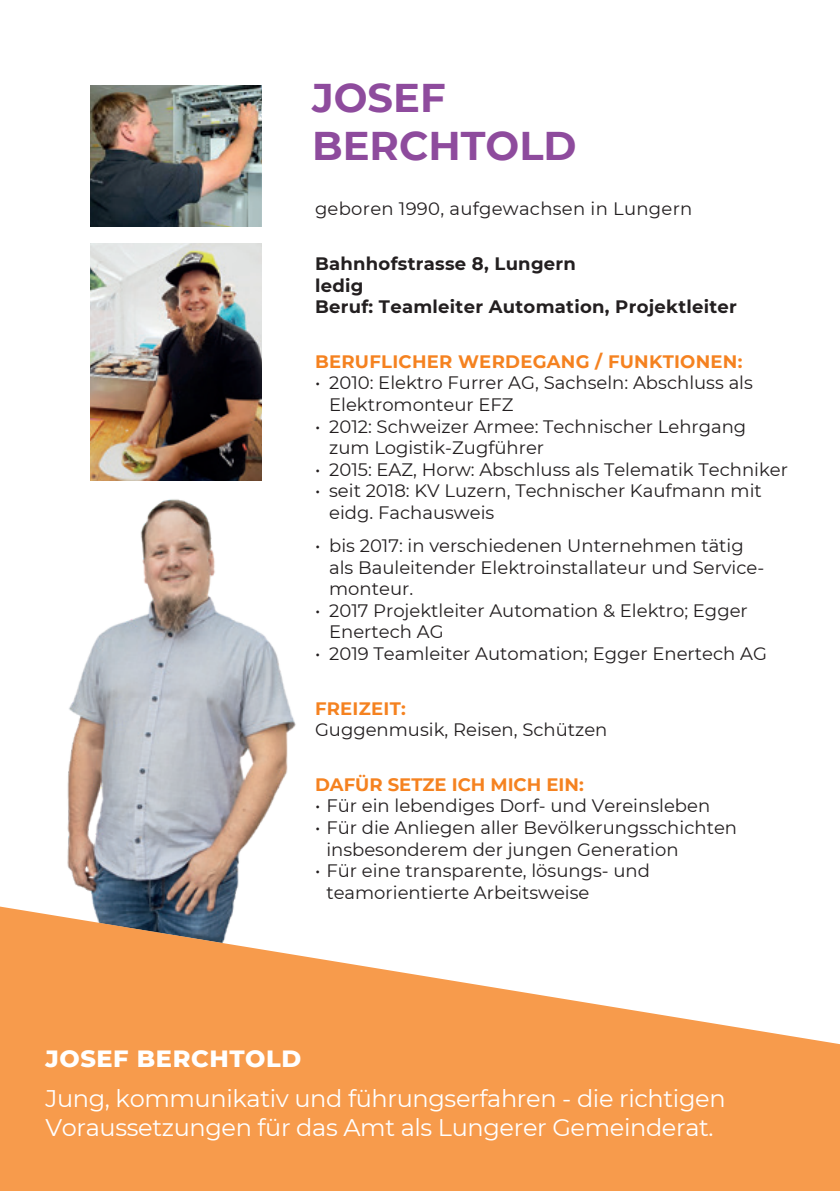
<style>
.page{position:relative;width:840px;height:1191px;background:#fff}
.page>*{position:absolute;margin:0;border:0;box-sizing:border-box;transform-origin:0 0}
.t1{font:700 40px/48px "Montserrat";color:#8e4b9d}
.t2{font:24px/28.8px "Montserrat";letter-spacing:-.015em;color:#fff}
.t3{font:800 24px "Montserrat";letter-spacing:.025em;color:#fff}
.t4{font:18px/21.6px "Montserrat";color:#231f20}
.t5{font:700 18px/21.6px "Montserrat";letter-spacing:.015em;color:#231f20}
.t6{font:700 18px "Montserrat";letter-spacing:.015em;color:#f58220}
</style>
<div class="page">
<img style="left:91px;top:85px;width:170px;height:142px">
<img style="left:91px;top:244px;width:170px;height:236px">
<img style="left:67px;top:499px;width:229px;height:407px">
<svg style="left:0;top:906px;width:839px;height:285px;fill:#f79b4c"></svg>
<h1 class="t1" style="left:312px;top:72px;width:266px">JOSEF<br>BERCHTOLD</h1>
<p class="t4" style="left:315px;top:198px;width:378px">geboren 1990, aufgewachsen in Lungern</p>
<p class="t5" style="left:315px;top:252px;width:423px">Bahnhofstrasse 8, Lungern<br>ledig<br>Beruf: Teamleiter Automation, Projektleiter</p>
<p class="t6" style="left:315px;top:348px;width:429px">BERUFLICHER WERDEGANG / FUNKTIONEN:</p>
<p class="t4" style="left:329px;top:371px;width:425px;text-indent:-14px">• 2010: Elektro Furrer AG, Sachseln: Abschluss als<br>Elektromonteur EFZ</p>
<p class="t4" style="left:329px;top:415px;width:418px;text-indent:-14px">• 2012: Schweizer Armee: Technischer Lehrgang zum Logistik-Zugführer</p>
<p class="t4" style="left:315px;top:458px;width:474px">• 2015: EAZ, Horw: Abschluss als Telematik Techniker</p>
<p class="t4" style="left:329px;top:479px;width:434px;text-indent:-14px">• seit 2018: KV Luzern, Technischer Kaufmann mit eidg. Fachausweis</p>
<p class="t4" style="left:329px;top:534px;width:436px;text-indent:-14px">• bis 2017: in verschiedenen Unternehmen tätig als Bauleitender Elektroinstallateur und Service&shy;monteur.</p>
<p class="t4" style="left:329px;top:599px;width:420px;text-indent:-14px">• 2017 Projektleiter Automation &amp; Elektro; Egger<br>Enertech AG</p>
<p class="t4" style="left:315px;top:642px;width:453px">• 2019 Teamleiter Automation; Egger Enertech AG</p>
<p class="t6" style="left:315px;top:695px;width:92px">FREIZEIT:</p>
<p class="t4" style="left:315px;top:718px;width:294px">Guggenmusik, Reisen, Schützen</p>
<p class="t6" style="left:315px;top:771px;width:270px">DAFÜR SETZE ICH MICH EIN:</p>
<p class="t4" style="left:315px;top:794px;width:396px">• Für ein lebendiges Dorf- und Vereinsleben</p>
<p class="t4" style="left:326px;top:816px;width:412px;text-indent:-11px">• Für die Anliegen aller Bevölkerungsschichten insbesonderem der jungen Generation</p>
<p class="t4" style="left:326px;top:859px;width:325px;text-indent:-11px">• Für eine transparente, lösungs- und teamorientierte Arbeitsweise</p>
<h2 class="t3" style="left:45px;top:1040px;width:257px">JOSEF BERCHTOLD</h2>
<h2 class="t2" style="left:45px;top:1083px;width:681px">Jung, kommunikativ und führungserfahren - die richtigen<br>Voraussetzungen für das Amt als Lungerer Gemeinderat.</h2>
</div>
